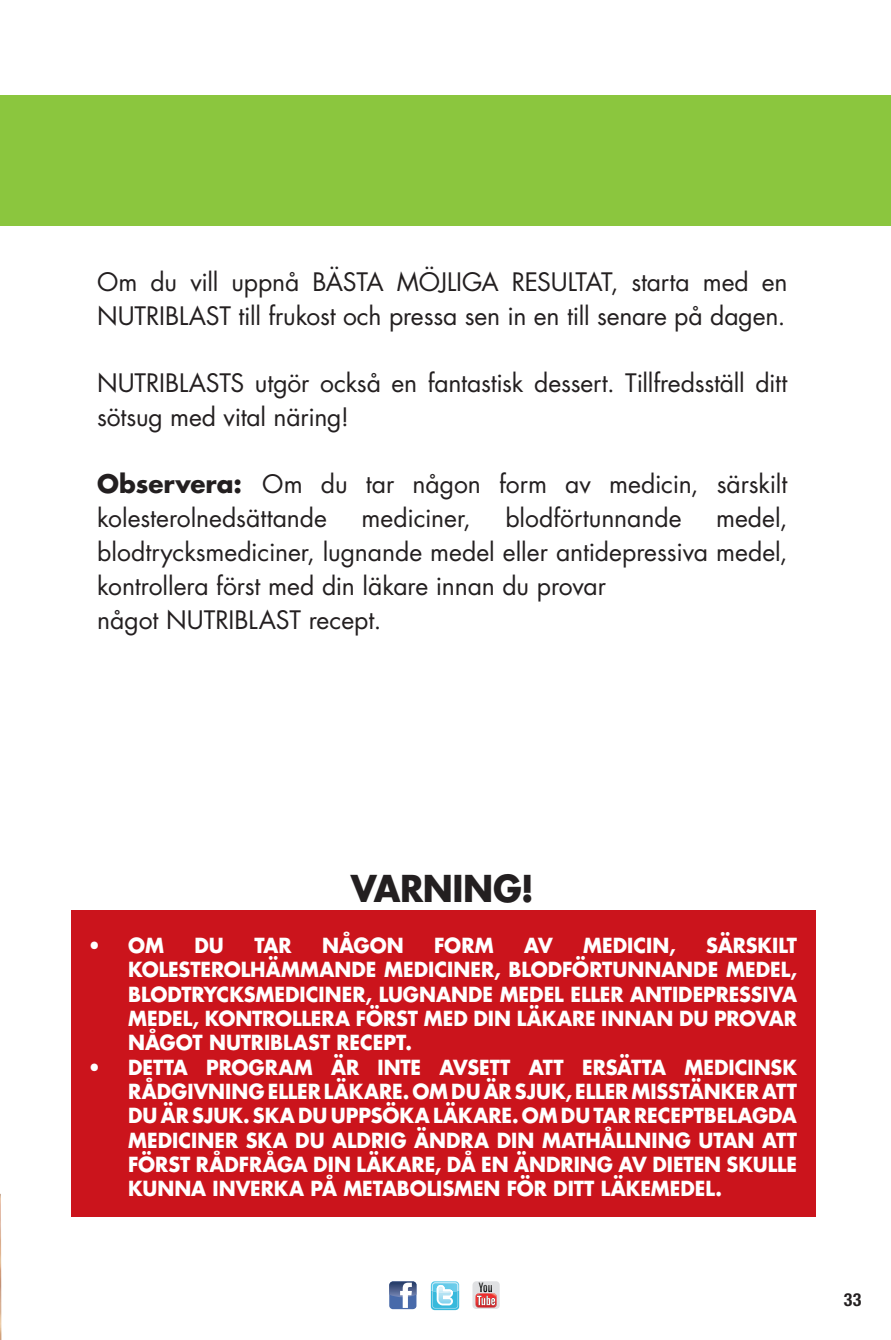
<style>
.page{position:relative;width:891px;height:1340px;background:#fff}
.page>*{position:absolute;margin:0;border:0;box-sizing:border-box;transform-origin:0 0}
.t1{font:700 36px "Futura";letter-spacing:-.01em;color:#231f20;scale:.95 1}
.t2{font:24.75px/33.8px "Futura";letter-spacing:-.005em;color:#231f20}
.t3{font:700 20.25px/24.3px "Futura";color:#fff;text-align:justify;scale:.95 1}
.t4{font:700 condensed 18px "Helvetica Neue LT Std";color:#231f20}
.s1{font-weight:700}
</style>
<div class="page">
<div style="left:0;top:96px;width:891px;height:130px;background:#8bc63e"></div>
<img style="left:0;top:1193px;width:1px;height:146px">
<div style="left:71px;top:910px;width:745px;height:306px;background:#cb141c"></div>
<svg style="left:389px;top:1281px;width:27px;height:28px"></svg>
<svg style="left:389px;top:1281px;width:27px;height:26px"></svg>
<svg style="left:431px;top:1281px;width:28px;height:28px"></svg>
<div style="left:472px;top:1281px;width:28px;height:27px;background:#e0e1e3;border-radius:4px"></div>
<svg style="left:475px;top:1282px;width:22px;height:25px"></svg>
<p class="t2" style="left:97px;top:264px;width:692px">Om du vill uppnå BÄSTA MÖJLIGA RESULTAT, starta med en<br>NUTRIBLAST till frukost och pressa sen in en till senare på dagen.</p>
<p class="t2" style="left:97px;top:366px;width:692px">NUTRIBLASTS utgör också en fantastisk dessert. Tillfredsställ ditt sötsug med vital näring!</p>
<p class="t2" style="left:97px;top:467px;width:692px"><span class="s1">Observera:</span> Om du tar någon form av medicin, särskilt kolesterolnedsättande</p>
<p class="t2" style="left:362px;top:501px;width:111px">mediciner,</p>
<p class="t2" style="left:505px;top:501px;width:178px">blodförtunnande</p>
<p class="t2" style="left:97px;top:501px;width:692px;text-indent:619px">medel, blodtrycksmediciner, lugnande medel eller antidepressiva medel, kontrollera först med din läkare innan du provar<br>något NUTRIBLAST recept.</p>
<h1 class="t1" style="left:351px;top:863px;width:194px">VARNING!</h1>
<p class="t3" style="left:88px;top:932px;width:82px">• OM</p>
<p class="t3" style="left:194px;top:932px;width:32px">DU</p>
<p class="t3" style="left:254px;top:932px;width:41px">TAR</p>
<p class="t3" style="left:322px;top:932px;width:87px">NÅGON</p>
<p class="t3" style="left:434px;top:932px;width:64px">FORM</p>
<p class="t3" style="left:524px;top:932px;width:31px">AV</p>
<p class="t3" style="left:583px;top:932px;width:99px">MEDICIN,</p>
<p class="t3" style="left:128px;top:932px;width:706px;text-indent:578px">SÄRSKILT KOLESTEROLHÄMMANDE MEDICINER, BLODFÖRTUNNANDE MEDEL, BLODTRYCKSMEDICINER, LUGNANDE MEDEL ELLER ANTIDEPRESSIVA MEDEL, KONTROLLERA FÖRST MED DIN LÄKARE INNAN DU PROVAR NÅGOT NUTRIBLAST RECEPT.</p>
<p class="t3" style="left:128px;top:1054px;width:706px;text-indent:-40px">• DETTA PROGRAM ÄR INTE AVSETT ATT ERSÄTTA MEDICINSK RÅDGIVNING ELLER LÄKARE. OM DU ÄR SJUK, ELLER MISSTÄNKER ATT DU ÄR SJUK. SKA DU UPPSÖKA LÄKARE. OM DU TAR RECEPTBELAGDA MEDICINER SKA DU ALDRIG ÄNDRA DIN MATHÅLLNING UTAN ATT FÖRST RÅDFRÅGA DIN LÄKARE, DÅ EN ÄNDRING AV DIETEN SKULLE KUNNA INVERKA PÅ METABOLISMEN FÖR DITT LÄKEMEDEL.</p>
<p class="t4" style="left:844px;top:1288px;width:19px">33</p>
</div>
